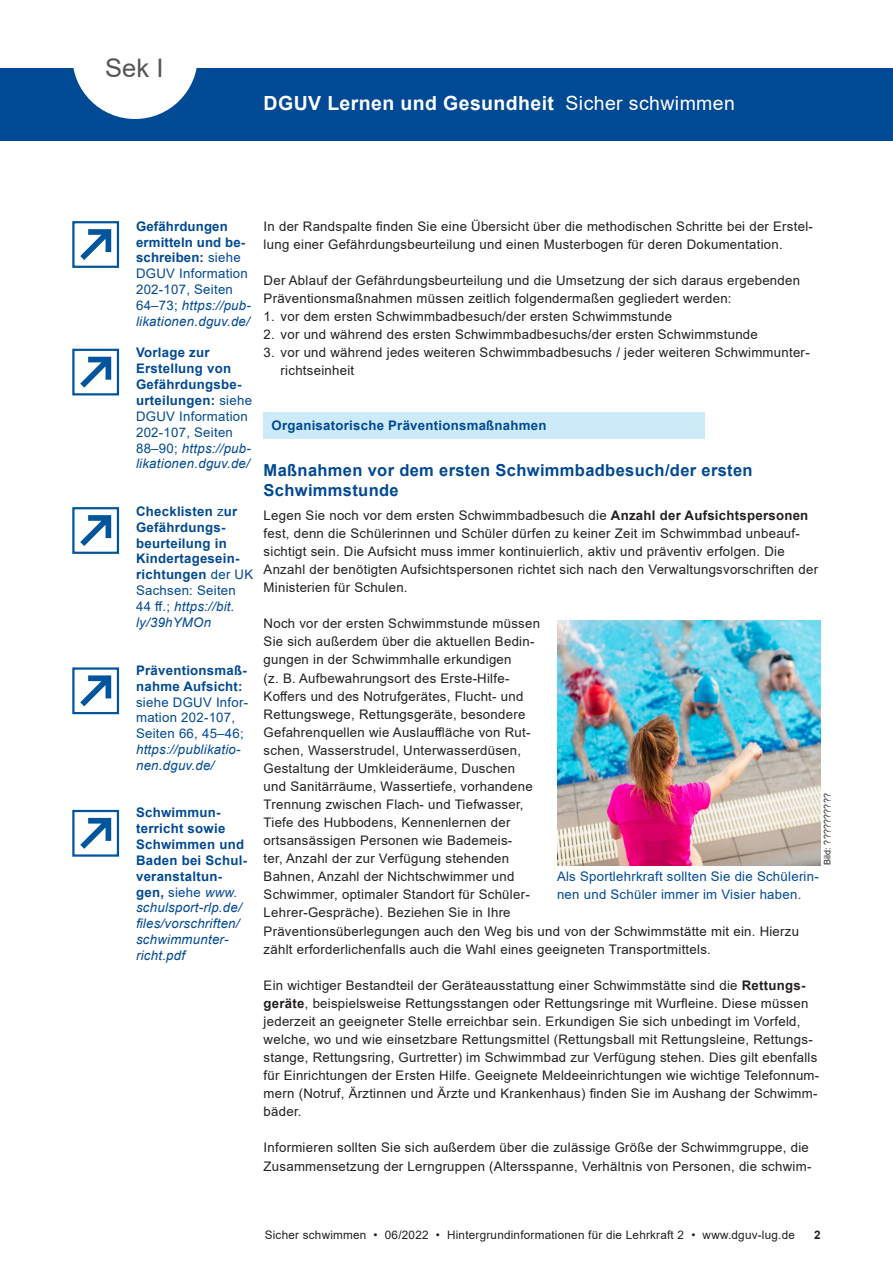
<style>
.page{position:relative;width:893px;height:1263px;background:#fff}
.page>*{position:absolute;margin:0;border:0;box-sizing:border-box;transform-origin:0 0}
.head{font:25.5px "Arial";color:#555}
.t1{font:700 19.5px "Arial";letter-spacing:.02em;color:#fff}
.t2{font:19.5px "Arial";letter-spacing:.02em;color:#fff}
.Zwischenueberschrift{font:700 16.5px/19.8px "Arial";letter-spacing:.02em;color:#004994}
.Fliesstext{font:13.2px/18px "Arial";letter-spacing:.02em;color:#231f20}
.hinweis_links{font:700 13.2px/15.9px "Arial";letter-spacing:.02em;color:#004994}
.hinweis_links-2{font:13.2px/15.9px "Arial";letter-spacing:.02em;color:#004994}
.Fliesstext_Aufzaehlu{font:13.2px/18px "Arial";letter-spacing:.02em;color:#231f20}
.BU{font:13.2px/18px "Arial";letter-spacing:.02em;color:#004994}
.Zwischenüberschrift{font:700 13.2px "Arial";letter-spacing:.02em;color:#004994}
.fusszeile{font:11.7px "Arial";letter-spacing:.02em;color:#231f20}
.t3{font:700 11.7px "Arial";color:#231f20}
.Bildnachweis{font:9px "Arial";color:#231f20}
.s1{font-weight:700}
.s2{font-style:italic}
.s3{font-weight:400}
.s4{font-weight:400;font-style:italic}
</style>
<div class="page">
<div style="left:264px;top:412px;width:441px;height:27px;background:#cceaf8"></div>
<div style="left:0;top:68px;width:893px;height:72px;background:#004994"></div>
<svg style="left:73px;top:68px;width:124px;height:51px"></svg>
<div style="left:72px;top:221px;width:47px;height:47px;border:2px solid #01559c"></div>
<svg style="left:80px;top:229px;width:31px;height:31px"></svg>
<img style="left:557px;top:621px;width:264px;height:244px">
<div style="left:72px;top:349px;width:47px;height:46px;border:2px solid #01559c"></div>
<svg style="left:80px;top:357px;width:31px;height:31px"></svg>
<div style="left:72px;top:667px;width:47px;height:47px;border:2px solid #01559c"></div>
<svg style="left:80px;top:675px;width:31px;height:31px"></svg>
<div style="left:72px;top:810px;width:47px;height:47px;border:2px solid #01559c"></div>
<svg style="left:80px;top:818px;width:31px;height:31px"></svg>
<div style="left:72px;top:507px;width:47px;height:47px;border:2px solid #01559c"></div>
<svg style="left:80px;top:515px;width:31px;height:31px"></svg>
<p class="head" style="left:105px;top:50px;width:60px">Sek I</p>
<p class="t1" style="left:264px;top:89px;width:292px">DGUV Lernen und Gesundheit</p>
<p class="t2" style="left:566px;top:90px;width:171px">Sicher schwimmen</p>
<p class="hinweis_links-2" style="left:136px;top:218px;width:116px"><span class="s1">Gefährdungen ermitteln und be&shy;schreiben:</span> siehe<br>DGUV Information<br>202-107, Seiten<br>64–73; <span class="s2">https://pub&shy;likationen.dguv.de/</span></p>
<p class="hinweis_links" style="left:136px;top:345px;width:117px">Vorlage zur<br>Erstellung von<br>Gefährdungsbe&shy;urteilungen: <span class="s3">siehe<br>DGUV Information<br>202-107, Seiten<br>88–90;</span> <span class="s4">https://pub&shy;likationen.dguv.de/</span></p>
<p class="hinweis_links" style="left:136px;top:503px;width:119px">Checklisten <span class="s3">z</span>ur<br>Gefährdungs&shy;beurteilung in<br>Kindertagesein&shy;richtungen <span class="s3">der UK<br>Sachsen: Seiten<br>44 ff.;</span> <span class="s4">https://bit. ly/39hYMOn</span></p>
<p class="hinweis_links-2" style="left:136px;top:662px;width:114px"><span class="s1">Präventionsmaß&shy;nahme Aufsicht: </span>siehe DGUV Infor&shy;mation 202-107,<br>Seiten 66, 45–46; <span class="s2">https://publikatio&shy;nen.dguv.de/</span></p>
<p class="hinweis_links" style="left:136px;top:805px;width:113px">Schwimmun&shy;terricht sowie<br>Schwimmen und<br>Baden bei Schul&shy;veranstaltun&shy;gen, <span class="s3">siehe</span> <span class="s4">www. schulsport-rlp.de/ files/vorschriften/ schwimmunter&shy;richt.pdf</span></p>
<p class="Fliesstext" style="left:264px;top:217px;width:551px">In der Randspalte finden Sie eine Übersicht über die methodischen Schritte bei der Erstel&shy;lung einer Gefährdungsbeurteilung und einen Musterbogen für deren Dokumentation.</p>
<p class="Fliesstext" style="left:264px;top:271px;width:538px">Der Ablauf der Gefährdungsbeurteilung und die Umsetzung der sich daraus ergebenden<br>Präventionsmaßnahmen müssen zeitlich folgendermaßen gegliedert werden:</p>
<p class="Fliesstext_Aufzaehlu" style="left:264px;top:307px;width:410px">1. vor dem ersten Schwimmbadbesuch/der ersten Schwimmstunde</p>
<p class="Fliesstext_Aufzaehlu" style="left:264px;top:325px;width:496px">2. vor und während des ersten Schwimmbadbesuchs/der ersten Schwimmstunde</p>
<p class="Fliesstext_Aufzaehlu" style="left:281px;top:343px;width:531px;text-indent:-17px">3. vor und während jedes weiteren Schwimmbadbesuchs / jeder weiteren Schwimmunter&shy;richtseinheit</p>
<p class="Zwischenüberschrift" style="left:271px;top:416px;width:277px">Organisatorische Präventionsmaßnahmen</p>
<p class="Zwischenueberschrift" style="left:264px;top:461px;width:491px">Maßnahmen vor dem ersten Schwimmbadbesuch/der ersten<br>Schwimmstunde</p>
<p class="Fliesstext" style="left:264px;top:506px;width:556px">Legen Sie noch vor dem ersten Schwimmbadbesuch die <span class="s1">Anzahl der Aufsichtspersonen </span>fest, denn die Schülerinnen und Schüler dürfen zu keiner Zeit im Schwimmbad unbeauf&shy;sichtigt sein. Die Aufsicht muss immer kontinuierlich, aktiv und präventiv erfolgen. Die Anzahl der benötigten Aufsichtspersonen richtet sich nach den Verwaltungsvorschriften der Ministerien für Schulen.</p>
<p class="Fliesstext" style="left:264px;top:615px;width:537px">Noch vor der ersten Schwimmstunde müssen<br>Sie sich außerdem über die aktuellen Bedin-<br>gungen in der Schwimmhalle erkundigen<br>(z. B. Aufbewahrungsort des Erste-Hilfe-<br>Koffers und des Notrufgerätes, Flucht- und<br>Rettungswege, Rettungsgeräte, besondere<br>Gefahrenquellen wie Auslauffläche von Rut-<br>schen, Wasserstrudel, Unterwasserdüsen,<br>Gestaltung der Umkleideräume, Duschen<br>und Sanitärräume, Wassertiefe, vorhandene<br>Trennung zwischen Flach- und Tiefwasser,<br>Tiefe des Hubbodens, Kennenlernen der<br>ortsansässigen Personen wie Bademeis-<br>ter, Anzahl der zur Verfügung stehenden<br>Bahnen, Anzahl der Nichtschwimmer und<br>Schwimmer, optimaler Standort für Schüler-<br>Lehrer-Gespräche). Beziehen Sie in Ihre<br>Präventionsüberlegungen auch den Weg bis und von der Schwimmstätte mit ein. Hierzu zählt erforderlichenfalls auch die Wahl eines geeigneten Transportmittels.</p>
<p class="Fliesstext" style="left:264px;top:976px;width:557px">Ein wichtiger Bestandteil der Geräteausstattung einer Schwimmstätte sind die <span class="s1">Rettungs&shy;geräte</span>, beispielsweise Rettungsstangen oder Rettungsringe mit Wurfleine. Diese müssen jederzeit an geeigneter Stelle erreichbar sein. Erkundigen Sie sich unbedingt im Vorfeld, welche, wo und wie einsetzbare Rettungsmittel (Rettungsball mit Rettungsleine, Rettungs&shy;stange, Rettungsring, Gurtretter) im Schwimmbad zur Verfügung stehen. Dies gilt ebenfalls für Einrichtungen der Ersten Hilfe. Geeignete Meldeeinrichtungen wie wichtige Telefonnum&shy;mern (Notruf, Ärztinnen und Ärzte und Krankenhaus) finden Sie im Aushang der Schwimm&shy;bäder.</p>
<p class="Fliesstext" style="left:264px;top:1139px;width:549px">Informieren sollten Sie sich außerdem über die zulässige Größe der Schwimmgruppe, die<br>Zusammensetzung der Lerngruppen (Altersspanne, Verhältnis von Personen, die schwim-</p>
<p class="Bildnachweis" style="left:821px;top:865px;width:74px;rotate:-90deg">Bild: ??????????</p>
<p class="BU" style="left:557px;top:868px;width:263px">Als Sportlehrkraft sollten Sie die Schülerin&shy;nen und Schüler immer im Visier haben.</p>
<p class="fusszeile" style="left:265px;top:1227px;width:532px">Sicher schwimmen • 06/2022 • Hintergrundinformationen für die Lehrkraft 2 • www.dguv-lug.de</p>
<p class="t3" style="left:814px;top:1227px;width:8px">2</p>
</div>
